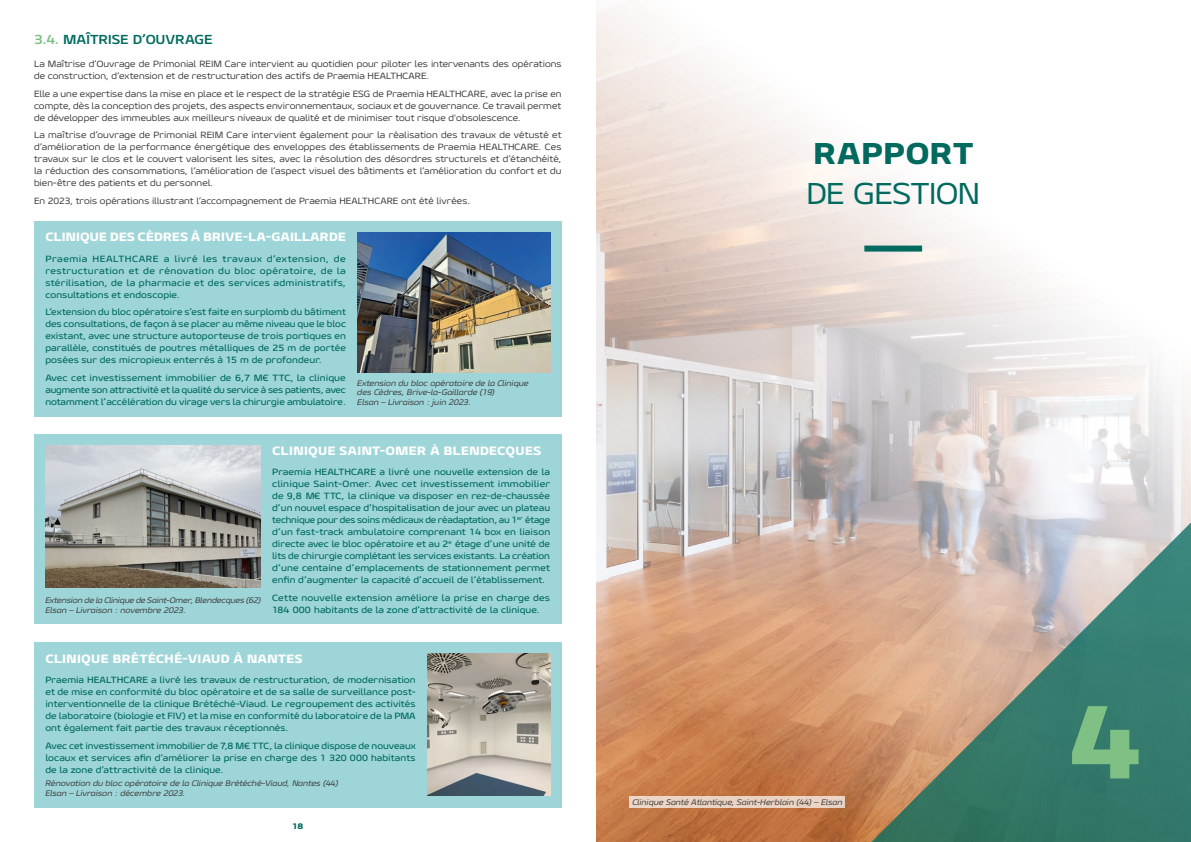
<style>
.page{position:relative;width:1191px;height:842px;background:#fff}
.page>*{position:absolute;margin:0;border:0;box-sizing:border-box;transform-origin:0 0}
.t1{font:800 103.2px "Geon Expanded";color:#7fc184}
.t2{font:30px "Geon Expanded";letter-spacing:-.015em;color:#006a5f}
.t3{font:800 30px "Geon Expanded";letter-spacing:-.01em;color:#006a5f}
.t4{font:700 13px "Geon Expanded";letter-spacing:-.015em;color:#006a5f}
.t5{font:800 12px "Geon Expanded";letter-spacing:-.015em;color:#fff}
.t6{font:500 9px/12px "Geon Expanded";letter-spacing:.005em;color:#006a5f;text-align:justify}
.t7{font:9px/12px "Geon Expanded";letter-spacing:.005em;color:#3a3a39;text-align:justify}
.t8{font:italic 8px/9.6px "Geon Expanded";letter-spacing:-.005em;color:#3a3a39}
.t9{font:800 8px "Geon Expanded";color:#006a5f}
.s1{color:#7fc184}
</style>
<div class="page">
<img style="left:596px;top:7px;width:595px;height:835px">
<svg style="left:857px;top:508px;width:334px;height:334px"></svg>
<div style="left:864px;top:246px;width:58px;height:6px;background:#006a5f"></div>
<div style="left:629px;top:796px;width:216px;height:12px;background:#ebd4c5"></div>
<div style="left:34px;top:221px;width:527px;height:195px;background:#9ed5d8"></div>
<img style="left:357px;top:232px;width:193px;height:141px">
<div style="left:34px;top:642px;width:527px;height:166px;background:#9ed5d8"></div>
<img style="left:427px;top:654px;width:123px;height:142px">
<div style="left:34px;top:435px;width:527px;height:189px;background:#9ed5d8"></div>
<img style="left:45px;top:446px;width:216px;height:141px">
<h3 class="t4" style="left:34px;top:30px;width:180px"><span class="s1">3.4.</span> MAÎTRISE D’OUVRAGE</h3>
<p class="t7" style="left:34px;top:57px;width:529px">La Maîtrise d’Ouvrage de Primonial REIM Care intervient au quotidien pour piloter les intervenants des opérations de construction, d’extension et de restructuration des actifs de Praemia HEALTHCARE.</p>
<p class="t7" style="left:34px;top:87px;width:529px">Elle a une expertise dans la mise en place et le respect de la stratégie ESG de Praemia HEALTHCARE, avec la prise en compte, dès la conception des projets, des aspects environnementaux, sociaux et de gouvernance. Ce travail permet de développer des immeubles aux meilleurs niveaux de qualité et de minimiser tout risque d'obsolescence.</p>
<p class="t7" style="left:34px;top:129px;width:529px">La maîtrise d’ouvrage de Primonial REIM Care intervient également pour la réalisation des travaux de vétusté et d’amélioration de la performance énergétique des enveloppes des établissements de Praemia HEALTHCARE. Ces travaux sur le clos et le couvert valorisent les sites, avec la résolution des désordres structurels et d’étanchéité, la réduction des consommations, l’amélioration de l’aspect visuel des bâtiments et l’amélioration du confort et du bien-être des patients et du personnel.</p>
<p class="t7" style="left:34px;top:194px;width:438px">En 2023, trois opérations illustrant l’accompagnement de Praemia HEALTHCARE ont été livrées.</p>
<h3 class="t5" style="left:45px;top:229px;width:302px">CLINIQUE DES CÈDRES À BRIVE-LA-GAILLARDE</h3>
<p class="t6" style="left:45px;top:252px;width:302px">Praemia HEALTHCARE a livré les travaux d’extension, de restructuration et de rénovation du bloc opératoire, de la stérilisation, de la pharmacie et des services administratifs, consultations et endoscopie.</p>
<p class="t6" style="left:45px;top:306px;width:302px">L’extension du bloc opératoire s’est faite en surplomb du bâtiment des consultations, de façon à se placer au même niveau que le bloc existant, avec une structure autoporteuse de trois portiques en parallèle, constitués de poutres métalliques de 25 m de portée posées sur des micropieux enterrés à 15 m de profondeur.</p>
<p class="t6" style="left:45px;top:372px;width:302px">Avec cet investissement immobilier de 6,7 M€ TTC, la clinique augmente son attractivité et la qualité du service à ses patients, avec notamment l’accélération du virage vers la chirurgie ambulatoire.</p>
<p class="t8" style="left:357px;top:378px;width:173px">Extension du bloc opératoire de la Clinique des Cèdres, Brive-la-Gaillarde (19)<br>Elsan – Livraison : juin 2023.</p>
<p class="t8" style="left:45px;top:595px;width:217px">Extension de la Clinique de Saint-Omer, Blendecques (62)<br>Elsan – Livraison : novembre 2023.</p>
<h3 class="t5" style="left:272px;top:442px;width:271px">CLINIQUE SAINT-OMER À BLENDECQUES</h3>
<p class="t6" style="left:272px;top:466px;width:279px">Praemia HEALTHCARE a livré une nouvelle extension de la clinique Saint-Omer. Avec cet investissement immobilier de 9,8 M€ TTC, la clinique va disposer en rez-de-chaussée d’un nouvel espace d’hospitalisation de jour avec un plateau technique pour des soins médicaux de réadaptation, au 1<sup>er</sup> étage d’un fast-track ambulatoire comprenant 14 box en liaison directe avec le bloc opératoire et au 2<sup>e</sup> étage d’une unité de lits de chirurgie complétant les services existants. La création d’une centaine d’emplacements de stationnement permet enfin d’augmenter la capacité d’accueil de l’établissement.</p>
<p class="t6" style="left:272px;top:591px;width:279px">Cette nouvelle extension améliore la prise en charge des<br>184 000 habitants de la zone d’attractivité de la clinique.</p>
<h3 class="t5" style="left:45px;top:650px;width:259px">CLINIQUE BRÉTÉCHÉ-VIAUD À NANTES</h3>
<p class="t6" style="left:45px;top:674px;width:372px">Praemia HEALTHCARE a livré les travaux de restructuration, de modernisation et de mise en conformité du bloc opératoire et de sa salle de surveillance post&shy;interventionnelle de la clinique Brétéché-Viaud. Le regroupement des activités de laboratoire (biologie et FIV) et la mise en conformité du laboratoire de la PMA ont également fait partie des travaux réceptionnés.</p>
<p class="t6" style="left:45px;top:739px;width:372px">Avec cet investissement immobilier de 7,8 M€ TTC, la clinique dispose de nouveaux locaux et services afin d’améliorer la prise en charge des 1 320 000 habitants de la zone d’attractivité de la clinique.</p>
<p class="t8" style="left:45px;top:778px;width:294px">Rénovation du bloc opératoire de la Clinique Brétéché-Viaud, Nantes (44)<br>Elsan – Livraison : décembre 2023.</p>
<p class="t9" style="left:292px;top:821px;width:13px">18</p>
<h2 class="t3" style="left:812px;top:133px;width:162px">RAPPORT</h2>
<h2 class="t2" style="left:806px;top:174px;width:175px">DE GESTION</h2>
<p class="t8" style="left:632px;top:797px;width:212px">Clinique Santé Atlantique, Saint-Herblain (44) – Elsan</p>
<h1 class="t1" style="left:1067px;top:673px;width:77px">4</h1>
</div>
